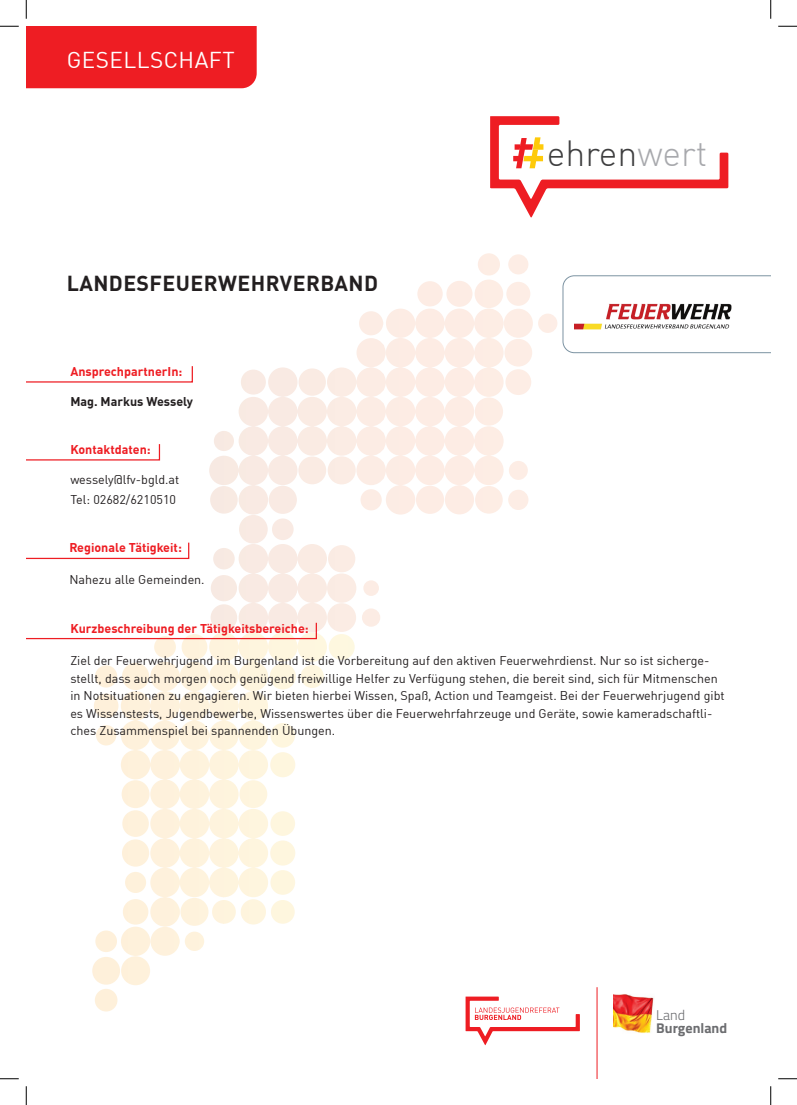
<style>
.page{position:relative;width:797px;height:1105px;background:#fff}
.page>*{position:absolute;margin:0;border:0;box-sizing:border-box;transform-origin:0 0}
.t1{font:300 35.62px "DIN Offc";color:#3e3e3f}
.t2{font:22.5px "DIN Offc";letter-spacing:.02em;color:#fff}
.t3{font:700 21.25px "DIN Offc";letter-spacing:.02em;color:#231f20}
.t4{font:700 14.12px "Titillium";color:#6c6d70}
.t5{font:300 14.12px "Titillium";color:#6c6d70}
.t6{font:12.5px/17.5px "DIN Offc";color:#231f20}
.t7{font:700 12.5px "DIN Offc";color:#ee1d23}
.t8{font:700 12.5px "DIN Offc";color:#231f20}
.s1{color:#a8a9ad}
</style>
<div class="page">
<img style="left:94px;top:640px;width:85px;height:287px">
<img style="left:179px;top:640px;width:45px;height:311px">
<img style="left:223px;top:640px;width:87px;height:257px">
<img style="left:310px;top:633px;width:45px;height:55px">
<img style="left:209px;top:338px;width:174px;height:177px">
<img style="left:383px;top:253px;width:174px;height:232px">
<img style="left:359px;top:311px;width:24px;height:24px;border-radius:12px">
<div style="left:26px;top:26px;width:231px;height:62px;background:#ee1d23"></div>
<hr style="left:597px;top:987px;width:1px;height:92px;background:#ee1d23">
<svg style="left:465px;top:996px;width:115px;height:49px"></svg>
<img style="left:613px;top:994px;width:41px;height:39px">
<svg style="left:562px;top:276px;width:208px;height:77px"></svg>
<svg style="left:490px;top:116px;width:238px;height:102px"></svg>
<svg style="left:26px;top:366px;width:167px;height:17px"></svg>
<svg style="left:26px;top:444px;width:135px;height:17px"></svg>
<svg style="left:26px;top:621px;width:291px;height:19px"></svg>
<svg style="left:26px;top:542px;width:164px;height:18px"></svg>
<img style="left:574px;top:304px;width:157px;height:26px">
<svg style="left:0;top:25px;width:19px;height:2px"></svg>
<svg style="left:778px;top:25px;width:19px;height:2px"></svg>
<svg style="left:0;top:1078px;width:19px;height:1px"></svg>
<svg style="left:778px;top:1078px;width:19px;height:1px"></svg>
<svg style="left:25px;top:0;width:2px;height:19px"></svg>
<svg style="left:25px;top:1086px;width:2px;height:19px"></svg>
<svg style="left:770px;top:0;width:1px;height:19px"></svg>
<svg style="left:770px;top:1086px;width:1px;height:19px"></svg>
<h2 class="t2" style="left:67px;top:46px;width:169px">GESELLSCHAFT</h2>
<h3 class="t3" style="left:67px;top:269px;width:313px">LANDESFEUERWEHRVERBAND</h3>
<p class="t7" style="left:70px;top:363px;width:114px">AnsprechpartnerIn:</p>
<p class="t8" style="left:70px;top:393px;width:124px">Mag. Markus Wessely</p>
<p class="t7" style="left:70px;top:442px;width:82px">Kontaktdaten:</p>
<p class="t6" style="left:70px;top:470px;width:110px;line-height:20px">wessely@lfv-bgld.at<br>Tel: 02682/6210510</p>
<p class="t7" style="left:69px;top:539px;width:114px">Regionale Tätigkeit:</p>
<p class="t6" style="left:69px;top:570px;width:137px">Nahezu alle Gemeinden.</p>
<h1 class="t1" style="left:547px;top:131px;width:162px">ehren<span class="s1">wert</span></h1>
<p class="t7" style="left:70px;top:620px;width:240px">Kurzbeschreibung der Tätigkeitsbereiche:</p>
<p class="t6" style="left:70px;top:652px;width:656px">Ziel der Feuerwehrjugend im Burgenland ist die Vorbereitung auf den aktiven Feuerwehrdienst. Nur so ist sicherge&shy;stellt, dass auch morgen noch genügend freiwillige Helfer zu Verfügung stehen, die bereit sind, sich für Mitmenschen in Notsituationen zu engagieren. Wir bieten hierbei Wissen, Spaß, Action und Teamgeist. Bei der Feuerwehrjugend gibt es Wissenstests, Jugendbewerbe, Wissenswertes über die Feuerwehrfahrzeuge und Geräte, sowie kameradschaftli&shy;ches Zusammenspiel bei spannenden Übungen.</p>
<p class="t5" style="left:656px;top:1005px;width:30px">Land</p>
<p class="t4" style="left:656px;top:1017px;width:72px">Burgenland</p>
</div>
